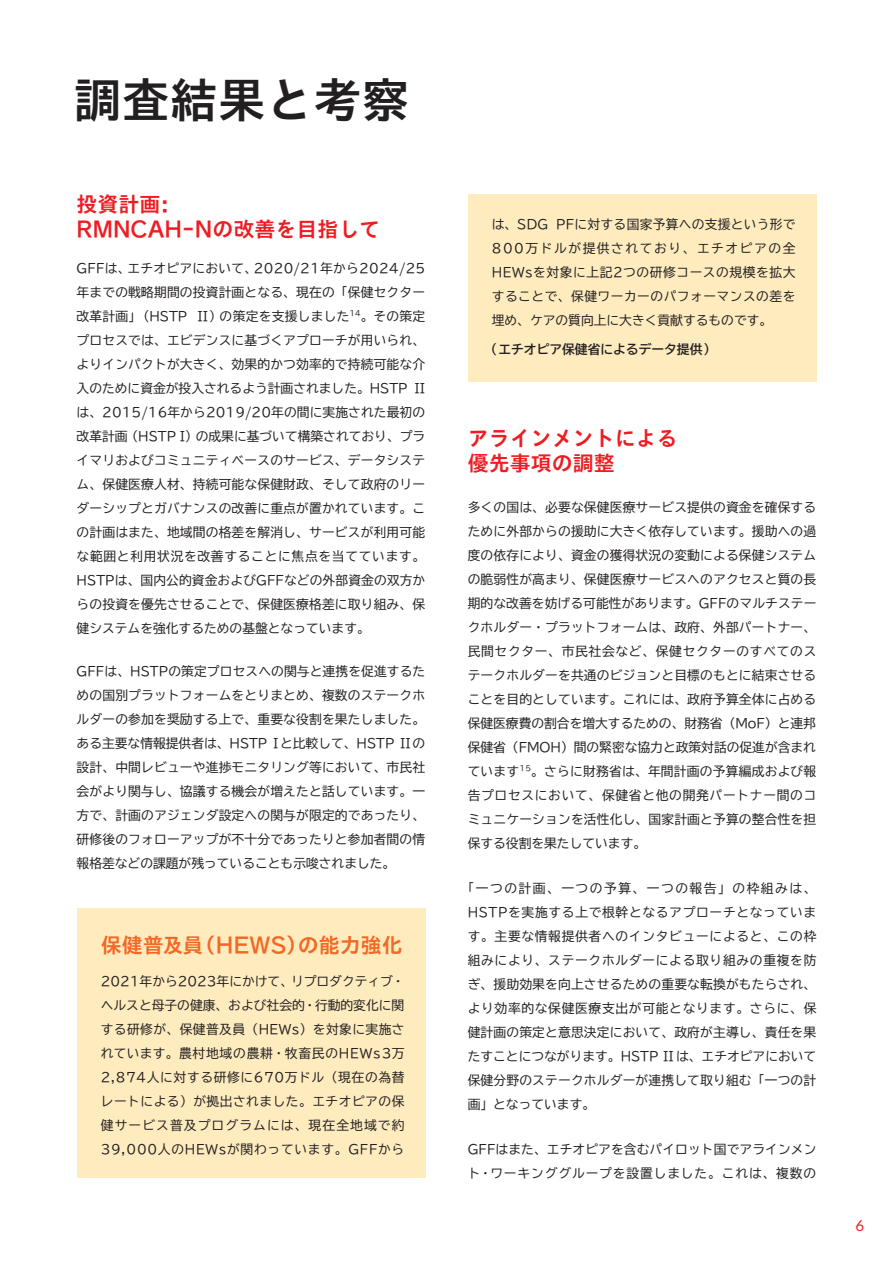
<style>
.page{position:relative;width:893px;height:1263px;background:#fff}
.page>*{position:absolute;margin:0;border:0;box-sizing:border-box;transform-origin:0 0}
.t1{font:48px "TB Go Std B";color:#231f20}
.t2{font:21px/25.2px "TB Go Std B";color:#ee1d23}
.t3{font:21px "TB Go Std B";color:#f36824}
.t4{font:15px "Lato";color:#ee1d23}
.t5{font:12.75px/24px "TBUD Go Std";letter-spacing:.015em;color:#231f20;text-align:justify}
.t6{font:700 12.75px "TBUD Go Std";color:#231f20}
</style>
<div class="page">
<div style="left:468px;top:195px;width:348px;height:187px;background:#feecbf"></div>
<div style="left:77px;top:908px;width:348px;height:270px;background:#feecbf"></div>
<h1 class="t1" style="left:74px;top:59px;width:338px">調査結果と考察</h1>
<h2 class="t2" style="left:76px;top:191px;width:305px">投資計画:<br>RMNCAH-Nの改善を目指して</h2>
<p class="t5" style="left:77px;top:256px;width:350px">GFFは、エチオピアにおいて、2020/21年から2024/25年までの戦略期間の投資計画となる、現在の「保健セクター改革計画」（HSTP II）の策定を支援しました<sup>14</sup>。その策定プロセスでは、エビデンスに基づくアプローチが用いられ、よりインパクトが大きく、効果的かつ効率的で持続可能な介入のために資金が投入されるよう計画されました。HSTP IIは、2015/16年から2019/20年の間に実施された最初の改革計画（HSTP I）の成果に基づいて構築されており、プライマリおよびコミュニティベースのサービス、データシステム、保健医療人材、持続可能な保健財政、そして政府のリーダーシップとガバナンスの改善に重点が置かれています。この計画はまた、地域間の格差を解消し、サービスが利用可能な範囲と利用状況を改善することに焦点を当てています。HSTPは、国内公的資金およびGFFなどの外部資金の双方からの投資を優先させることで、保健医療格差に取り組み、保健システムを強化するための基盤となっています。</p>
<p class="t5" style="left:77px;top:659px;width:350px">GFFは、HSTPの策定プロセスへの関与と連携を促進するための国別プラットフォームをとりまとめ、複数のステークホルダーの参加を奨励する上で、重要な役割を果たしました。ある主要な情報提供者は、HSTP Iと比較して、HSTP IIの設計、中間レビューや進捗モニタリング等において、市民社会がより関与し、協議する機会が増えたと話しています。一方で、計画のアジェンダ設定への関与が限定的であったり、研修後のフォローアップが不十分であったりと参加者間の情報格差などの課題が残っていることも示唆されました。</p>
<h2 class="t3" style="left:101px;top:927px;width:303px">保健普及員（HEWS）の能力強化</h2>
<p class="t5" style="left:101px;top:969px;width:305px">2021年から2023年にかけて、リプロダクティブ・ヘルスと母子の健康、および社会的・行動的変化に関する研修が、保健普及員（HEWs）を対象に実施されています。農村地域の農耕・牧畜民のHEWs3万2,874人に対する研修に670万ドル（現在の為替レートによる）が拠出されました。エチオピアの保健サービス普及プログラムには、現在全地域で約39,000人のHEWsが関わっています。GFFから</p>
<p class="t5" style="left:492px;top:213px;width:305px">は、SDG PFに対する国家予算への支援という形で800万ドルが提供されており、エチオピアの全HEWsを対象に上記2つの研修コースの規模を拡大することで、保健ワーカーのパフォーマンスの差を埋め、ケアの質向上に大きく貢献するものです。</p>
<p class="t6" style="left:485px;top:339px;width:233px">（エチオピア保健省によるデータ提供）</p>
<h2 class="t2" style="left:468px;top:425px;width:211px">アラインメントによる優先事項の調整</h2>
<p class="t5" style="left:468px;top:495px;width:350px">多くの国は、必要な保健医療サービス提供の資金を確保するために外部からの援助に大きく依存しています。援助への過度の依存により、資金の獲得状況の変動による保健システムの脆弱性が高まり、保健医療サービスへのアクセスと質の長期的な改善を妨げる可能性があります。GFFのマルチステークホルダー・プラットフォームは、政府、外部パートナー、民間セクター、市民社会など、保健セクターのすべてのステークホルダーを共通のビジョンと目標のもとに結束させることを目的としています。これには、政府予算全体に占める保健医療費の割合を増大するための、財務省（MoF）と連邦保健省（FMOH）間の緊密な協力と政策対話の促進が含まれています<sup>15</sup>。さらに財務省は、年間計画の予算編成および報告プロセスにおいて、保健省と他の開発パートナー間のコミュニケーションを活性化し、国家計画と予算の整合性を担保する役割を果たしています。</p>
<p class="t5" style="left:468px;top:876px;width:350px;text-indent:-6px">「一つの計画、一つの予算、一つの報告」の枠組みは、HSTPを実施する上で根幹となるアプローチとなっています。主要な情報提供者へのインタビューによると、この枠組みにより、ステークホルダーによる取り組みの重複を防ぎ、援助効果を向上させるための重要な転換がもたらされ、より効率的な保健医療支出が可能となります。さらに、保健計画の策定と意思決定において、政府が主導し、責任を果たすことにつながります。HSTP II は、エチオピアにおいて保健分野のステークホルダーが連携して取り組む「一つの計画」となっています。</p>
<p class="t5" style="left:468px;top:1137px;width:350px">GFFはまた、エチオピアを含むパイロット国でアラインメント・ワーキンググループを設置しました。これは、複数の</p>
<p class="t4" style="left:855px;top:1217px;width:10px">6</p>
</div>
